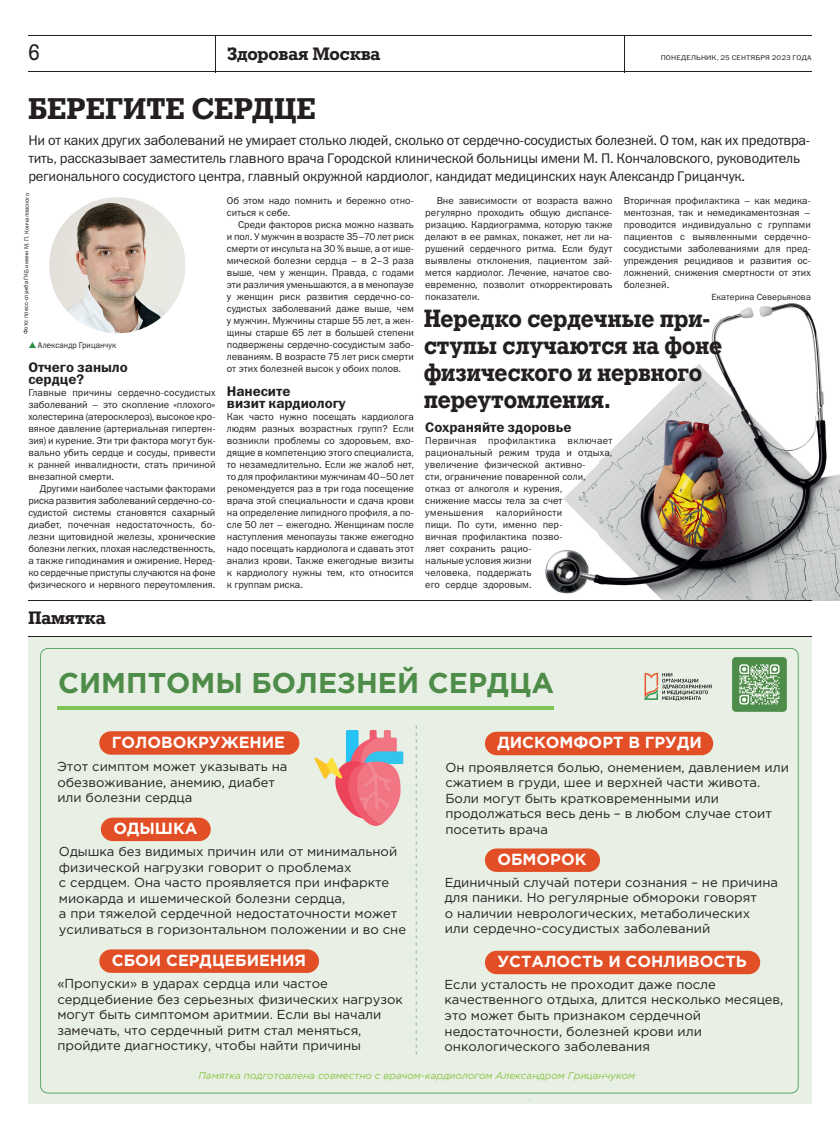
<style>
.page{position:relative;width:840px;height:1134px;background:#fff}
.page>*{position:absolute;margin:0;border:0;box-sizing:border-box;transform-origin:0 0}
.t1{font:700 30px "Geo Slb 712 Md BT";letter-spacing:.02em;color:#231f20}
.t2{font:700 28.6px "Gotham Pro";color:#4e8c49}
.t3{font:700 25px/27px "Geo Slb 712 Md BT";color:#231f20;scale:.93 1}
.t4{font:22.5px "Geo Slb 712 Md BT";color:#231f20}
.t5{font:700 18px "Geo Slb 712 Md BT";color:#231f20}
.t6{font:700 16.1px "Gotham Pro";color:#fff}
.t7{font:14px/18px "Franklin Gothic Book ITC";letter-spacing:-.015em;color:#231f20}
.t8{font:14px/12px "Franklin Gothic Demi ITC";letter-spacing:-.005em;color:#231f20}
.t9{font:13px/15.6px "Gotham Pro";color:#231f20}
.t10{font:11px "Gotham Pro";color:#85ae94;scale:.93 1}
.t11{font:10px/12px "Franklin Gothic Book ITC";color:#231f20;text-align:justify}
.t12{font:italic 10px "Gotham Pro";color:#8ac546}
.t13{font:9px "Franklin Gothic Book ITC";letter-spacing:.005em;color:#231f20}
.t14{font:8.5px "Franklin Gothic Book ITC";letter-spacing:.01em;color:#231f20;scale:.94 1}
.t15{font:7px "Franklin Gothic Book ITC";letter-spacing:.015em;color:#231f20;scale:1.1 1}
.t16{font:6px "Franklin Gothic Book ITC";color:#231f20}
</style>
<div class="page">
<hr style="left:28px;top:36px;width:783px;height:1px;background:#231f20">
<hr style="left:28px;top:72px;width:783px;height:1px;background:#231f20">
<hr style="left:215px;top:36px;width:1px;height:36px;background:#231f20">
<hr style="left:623px;top:36px;width:1px;height:36px;background:#231f20">
<img style="left:545px;top:303px;width:294px;height:297px">
<div style="left:28px;top:636px;width:783px;height:468px;background:#e8efe4"></div>
<hr style="left:28px;top:600px;width:783px;height:1px;background:#231f20">
<hr style="left:28px;top:636px;width:783px;height:1px;background:#231f20">
<svg style="left:40px;top:648px;width:758px;height:445px"></svg>
<svg style="left:29px;top:342px;width:7px;height:6px"></svg>
<img style="left:49px;top:197px;width:136px;height:136px;border-radius:68px">
<div style="left:731px;top:657px;width:55px;height:55px;background:#4e8c49;border-radius:4px"></div>
<svg style="left:739px;top:664px;width:40px;height:41px"></svg>
<svg style="left:644px;top:673px;width:67px;height:28px"></svg>
<hr style="left:57px;top:706px;width:496px;height:4px;background:#82c557">
<div style="left:484px;top:732px;width:228px;height:23px;background:#e24e25;border-radius:12px"></div>
<div style="left:484px;top:848px;width:115px;height:24px;background:#e24e25;border-radius:12px"></div>
<div style="left:484px;top:951px;width:275px;height:23px;background:#e24e25;border-radius:12px"></div>
<div style="left:99px;top:949px;width:220px;height:24px;background:#e24e25;border-radius:12px"></div>
<div style="left:101px;top:818px;width:109px;height:23px;background:#e24e25;border-radius:12px"></div>
<div style="left:99px;top:731px;width:200px;height:24px;background:#e24e25;border-radius:12px"></div>
<img style="left:311px;top:731px;width:95px;height:94px">
<h3 class="t4" style="left:28px;top:38px;width:13px">6</h3>
<p class="t15" style="left:660px;top:53px;width:139px">ПОНЕДЕЛЬНИК, 25 СЕНТЯБРЯ 2023 ГОДА</p>
<h3 class="t5" style="left:227px;top:42px;width:155px">Здоровая Москва</h3>
<h1 class="t1" style="left:28px;top:89px;width:288px">БЕРЕГИТЕ СЕРДЦЕ</h1>
<p class="t7" style="left:28px;top:131px;width:783px">Ни от каких других заболеваний не умирает столько людей, сколько от сердечно-сосудистых болезней. О том, как их предотвра&shy;тить, рассказывает заместитель главного врача Городской клинической больницы имени М. П. Кончаловского, руководитель регионального сосудистого центра, главный окружной кардиолог, кандидат медицинских наук Александр Грицанчук.</p>
<p class="t16" style="left:21px;top:334px;width:143px;rotate:-89deg">Фото: пресс-служба ГКБ имени М. П. Кончаловского</p>
<p class="t14" style="left:38px;top:340px;width:85px">Александр Грицанчук</p>
<h3 class="t8" style="left:28px;top:362px;width:101px">Отчего заныло сердце?</h3>
<p class="t11" style="left:28px;top:386px;width:188px">Главные причины сердечно-сосудистых заболеваний – это скопление «плохого» холестерина (атеросклероз), высокое кро&shy;вяное давление (артериальная гипертен&shy;зия) и курение. Эти три фактора могут бук&shy;вально убить сердце и сосуды, привести к ранней инвалидности, стать причиной внезапной смерти.</p>
<p class="t11" style="left:28px;top:482px;width:188px;text-indent:11px">Другими наиболее частыми факторами риска развития заболеваний сердечно-со&shy;судистой системы становятся сахарный диабет, почечная недостаточность, бо&shy;лезни щитовидной железы, хронические болезни легких, плохая наследственность, а также гиподинамия и ожирение. Неред&shy;ко сердечные приступы случаются на фоне физического и нервного переутомления.</p>
<h3 class="t5" style="left:28px;top:606px;width:79px">Памятка</h3>
<p class="t11" style="left:227px;top:194px;width:188px">Об этом надо помнить и бережно отно&shy;ситься к себе.</p>
<p class="t11" style="left:227px;top:218px;width:188px;text-indent:11px">Среди факторов риска можно назвать и пол. У мужчин в возрасте 35–70 лет риск смерти от инсульта на 30 % выше, а от ише&shy;мической болезни сердца – в 2–3 раза выше, чем у женщин. Правда, с годами эти различия уменьшаются, а в менопаузе у женщин риск развития сердечно-со&shy;судистых заболеваний даже выше, чем у мужчин. Мужчины старше 55 лет, а жен&shy;щины старше 65 лет в большей степени подвержены сердечно-сосудистым забо&shy;леваниям. В возрасте 75 лет риск смерти от этих болезней высок у обоих полов.</p>
<h3 class="t8" style="left:227px;top:386px;width:120px">Нанесите<br>визит кардиологу</h3>
<p class="t11" style="left:227px;top:410px;width:188px">Как часто нужно посещать кардиолога людям разных возрастных групп? Если возникли проблемы со здоровьем, вхо&shy;дящие в компетенцию этого специалиста, то незамедлительно. Если же жалоб нет, то для профилактики мужчинам 40–50 лет рекомендуется раз в три года посещение врача этой специальности и сдача крови на определение липидного профиля, а по&shy;сле 50 лет – ежегодно. Женщинам после наступления менопаузы также ежегодно надо посещать кардиолога и сдавать этот анализ крови. Также ежегодные визиты к кардиологу нужны тем, кто относится к группам риска.</p>
<p class="t11" style="left:425px;top:194px;width:188px;text-indent:11px">Вне зависимости от возраста важно регулярно проходить общую диспансе&shy;ризацию. Кардиограмма, которую также делают в ее рамках, покажет, нет ли на&shy;рушений сердечного ритма. Если будут выявлены отклонения, пациентом зай&shy;мется кардиолог. Лечение, начатое сво&shy;евременно, позволит откорректировать показатели.</p>
<p class="t11" style="left:623px;top:194px;width:188px">Вторичная профилактика – как медика&shy;ментозная, так и немедикаментозная – проводится индивидуально с группами пациентов с выявленными сердечно&shy;со судистыми заболеваниями для пред&shy;упреждения рецидивов и развития ос&shy;ложнений, снижения смертности от этих болезней.</p>
<p class="t13" style="left:711px;top:291px;width:101px">Екатерина Северьянова</p>
<h3 class="t3" style="left:424px;top:306px;width:322px">Нередко сердечные при&shy;ступы случаются на фоне физического и нервного переутомления.</h3>
<h3 class="t8" style="left:425px;top:422px;width:147px">Сохраняйте здоровье</h3>
<p class="t11" style="left:425px;top:434px;width:188px;text-align:left">Первичная профилактика включает рацио нальный режим труда и отдыха, увеличение физической активно-<br>сти, ограничение поваренной соли, отказ от алкоголя и курения,<br>снижение массы тела за счет уменьшения</p>
<p class="t11" style="left:425px;top:506px;width:138px;text-align:left;text-indent:71px">калорийности пищи. По сути, именно пер&shy;вичная профилактика позво&shy;ляет сохранить рацио&shy;нальные условия жизни человека, поддержать<br>его сердце здоровым.</p>
<h2 class="t2" style="left:58px;top:666px;width:497px">СИМПТОМЫ БОЛЕЗНЕЙ СЕРДЦА</h2>
<p class="t10" style="left:423px;top:724px;width:357px;rotate:90deg">------- ---------------------------------------</p>
<p class="t12" style="left:198px;top:1070px;width:438px">Памятка подготовлена совместно с врачом-кардиологом Александром Грицанчуком</p>
<h3 class="t6" style="left:112px;top:733px;width:175px">ГОЛОВОКРУЖЕНИЕ</h3>
<h3 class="t6" style="left:497px;top:733px;width:206px">ДИСКОМФОРТ В ГРУДИ</h3>
<h3 class="t9" style="left:57px;top:758px;width:231px">Этот симптом может указывать на обезвоживание, анемию, диабет или болезни сердца</h3>
<h3 class="t9" style="left:445px;top:759px;width:345px">Он проявляется болью, онемением, давлением или сжатием в груди, шее и верхней части живота.<br>Боли могут быть кратковременными или продолжаться весь день – в любом случае стоит посетить врача</h3>
<h3 class="t6" style="left:113px;top:819px;width:86px">ОДЫШКА</h3>
<p class="t9" style="left:59px;top:843px;width:348px">Одышка без видимых причин или от минимальной физической нагрузки говорит о проблемах<br>с сердцем. Она часто проявляется при инфаркте миокарда и ишемической болезни сердца,<br>а при тяжелой сердечной недостаточности может усиливаться в горизонтальном положении и во сне</p>
<h3 class="t6" style="left:497px;top:850px;width:90px">ОБМОРОК</h3>
<h3 class="t9" style="left:444px;top:874px;width:334px">Единичный случай потери сознания – не причина для паники. Но регулярные обмороки говорят<br>о наличии неврологических, метаболических<br>или сердечно-сосудистых заболеваний</h3>
<h3 class="t6" style="left:112px;top:951px;width:196px">СБОИ СЕРДЦЕБИЕНИЯ</h3>
<h3 class="t6" style="left:497px;top:952px;width:251px">УСТАЛОСТЬ И СОНЛИВОСТЬ</h3>
<h3 class="t9" style="left:57px;top:975px;width:347px">«Пропуски» в ударах сердца или частое сердцебиение без серьезных физических нагрузок могут быть симптомом аритмии. Если вы начали замечать, что сердечный ритм стал меняться, пройдите диагностику, чтобы найти причины</h3>
<h3 class="t9" style="left:444px;top:976px;width:340px">Если усталость не проходит даже после качественного отдыха, длится несколько месяцев, это может быть признаком сердечной недостаточности, болезней крови или онкологического заболевания</h3>
</div>
